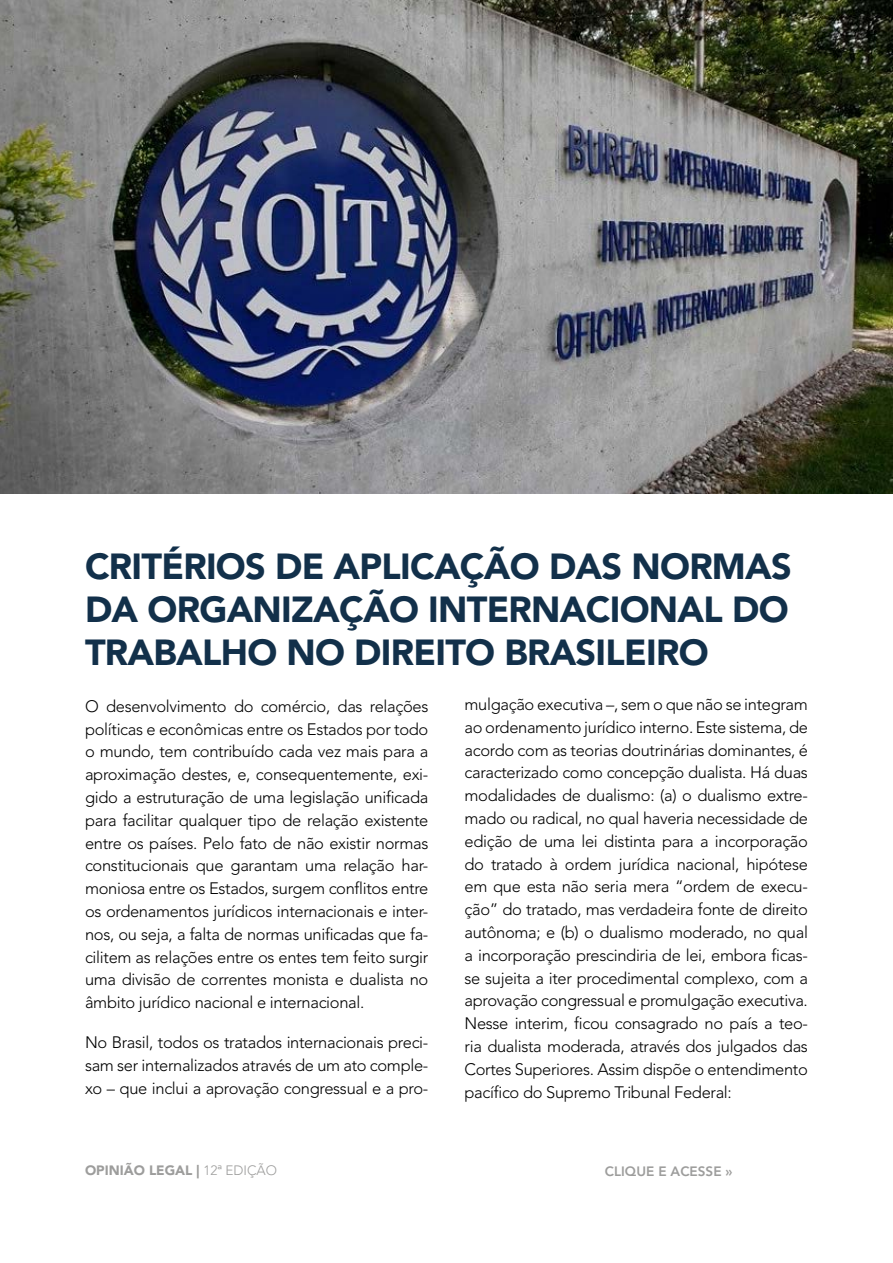
<style>
.page{position:relative;width:893px;height:1263px;background:#fff}
.page>*{position:absolute;margin:0;border:0;box-sizing:border-box;transform-origin:0 0}
.t1{font:900 36px/43.2px "Avenir LT Std";letter-spacing:-.02em;color:#12304a;text-align:justify}
.t2{font:300 16.5px/22.8px "Avenir LT Std";letter-spacing:-.02em;color:#000;text-align:justify}
.t3{font:900 13.5px "Avenir LT Std";color:#9d9d9c}
.t4{font:800 13.5px "Avenir LT Std";color:#9d9d9c}
.s1{font-weight:300}
</style>
<div class="page">
<img style="left:0;top:0;width:893px;height:493px">
<h1 class="t1" style="left:85px;top:545px;width:708px">CRITÉRIOS DE APLICAÇÃO DAS NORMAS DA ORGANIZAÇÃO INTERNACIONAL DO TRABALHO NO DIREITO BRASILEIRO</h1>
<p class="t2" style="left:85px;top:695px;width:345px">O desenvolvimento do comércio, das relações políticas e econômicas entre os Estados por todo o mundo, tem contribuído cada vez mais para a aproximação destes, e, consequentemente, exi&shy;gido a estruturação de uma legislação unificada para facilitar qualquer tipo de relação existente entre os países. Pelo fato de não existir normas constitucionais que garantam uma relação har&shy;moniosa entre os Estados, surgem conflitos entre os ordenamentos jurídicos internacionais e inter&shy;nos, ou seja, a falta de normas unificadas que fa&shy;cilitem as relações entre os entes tem feito surgir uma divisão de correntes monista e dualista no âmbito jurídico nacional e internacional.</p>
<p class="t2" style="left:85px;top:1031px;width:345px">No Brasil, todos os tratados internacionais preci&shy;sam ser internalizados através de um ato comple&shy;xo – que inclui a aprovação congressual e a pro-</p>
<p class="t2" style="left:465px;top:693px;width:345px">mulgação executiva –, sem o que não se integram ao ordenamento jurídico interno. Este sistema, de acordo com as teorias doutrinárias dominantes, é caracterizado como concepção dualista. Há duas modalidades de dualismo: (a) o dualismo extre&shy;mado ou radical, no qual haveria necessidade de edição de uma lei distinta para a incorporação do tratado à ordem jurídica nacional, hipótese em que esta não seria mera “ordem de execu&shy;ção” do tratado, mas verdadeira fonte de direito autônoma; e (b) o dualismo moderado, no qual a incorporação prescindiria de lei, embora ficas&shy;se sujeita a iter procedimental complexo, com a aprovação congressual e promulgação executiva.<br>Nesse interim, ficou consagrado no país a teo&shy;ria dualista moderada, através dos julgados das Cortes Superiores. Assim dispõe o entendimento pacífico do Supremo Tribunal Federal:</p>
<p class="t3" style="left:85px;top:1162px;width:194px">OPINIÃO LEGAL | <span class="s1">12a EDIÇÃO</span></p>
<p class="t4" style="left:605px;top:1164px;width:129px">CLIQUE E ACESSE »</p>
</div>
